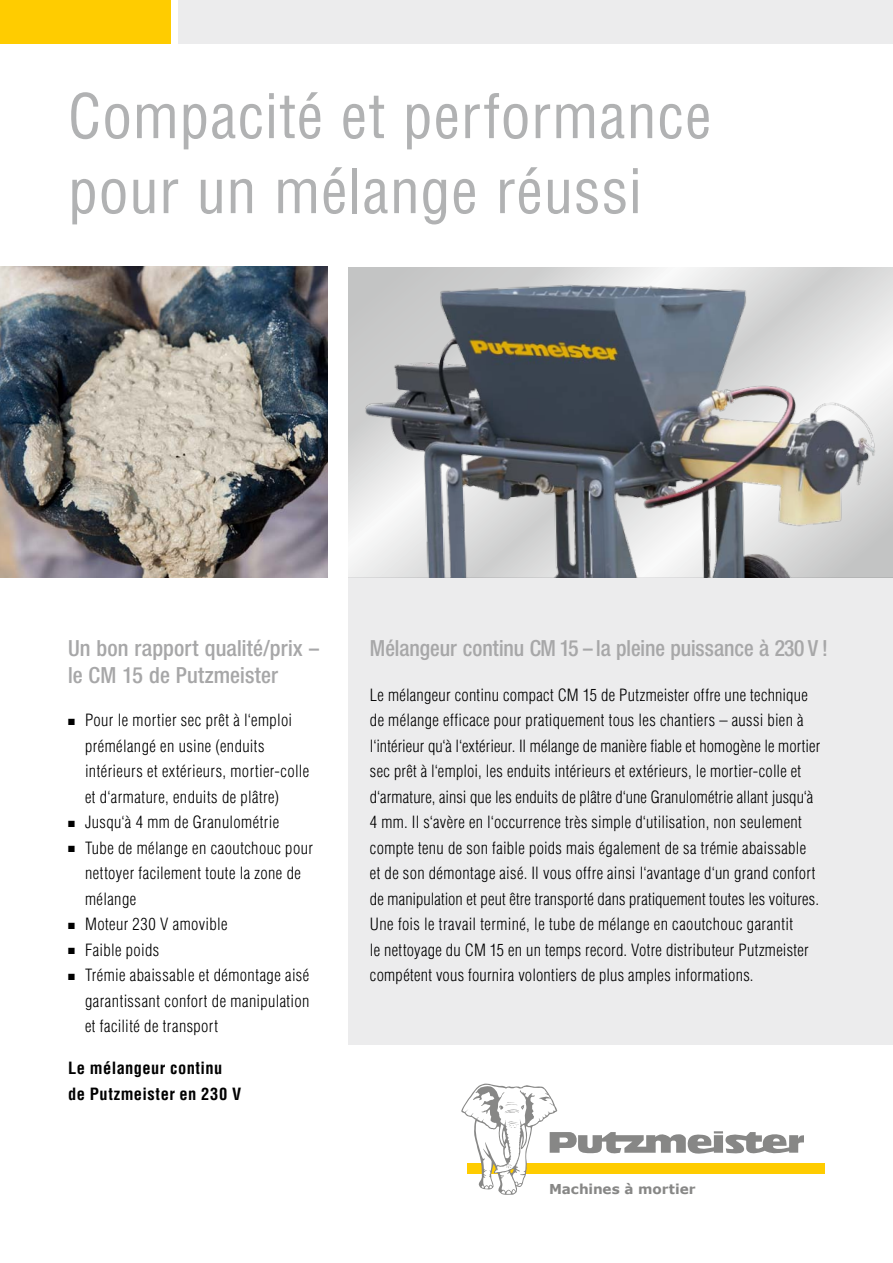
<style>
.page{position:relative;width:893px;height:1263px;background:#fff}
.page>*{position:absolute;margin:0;border:0;box-sizing:border-box;transform-origin:0 0}
.t1{font:condensed 60px/75px "Helvetica LT Std";letter-spacing:.01em;color:#b1b2b3}
.t2{font:500 22.5px/27.8px "Neue Helvetica Condensed BQ";color:#a7a7a8}
.t3{font:300 condensed 16.5px/25.5px "Helvetica LT Std";letter-spacing:.02em;color:#000}
.t4{font:700 condensed 16.5px/25.5px "Helvetica LT Std";letter-spacing:.025em;color:#000}
.t5{font:700 13.65px "Verdana";letter-spacing:-.01em;color:#878786}
</style>
<div class="page">
<div style="left:179px;top:0;width:714px;height:44px;background:#ececed"></div>
<div style="left:0;top:0;width:170px;height:44px;background:#fc0"></div>
<div style="left:349px;top:577px;width:544px;height:468px;background:#ececed"></div>
<img style="left:349px;top:267px;width:544px;height:310px">
<img style="left:0;top:267px;width:327px;height:310px">
<div style="left:467px;top:1163px;width:358px;height:10px;background:#fc0"></div>
<svg style="left:461px;top:1083px;width:343px;height:112px"></svg>
<h1 class="t1" style="left:68px;top:78px;width:645px">Compacité et performance pour un mélange réussi</h1>
<h2 class="t2" style="left:68px;top:634px;width:253px">Un bon rapport qualité/prix – le CM 15 de Putzmeister</h2>
<p class="t3" style="left:85px;top:707px;width:226px;text-indent:-17px">■ Pour le mortier sec prêt à l‘emploi prémélangé en usine (enduits intérieurs et extérieurs, mortier-colle et d‘armature, enduits de plâtre)</p>
<p class="t3" style="left:68px;top:809px;width:213px">■ Jusqu‘à 4 mm de Granulométrie</p>
<p class="t3" style="left:85px;top:835px;width:229px;text-indent:-17px">■ Tube de mélange en caoutchouc pour nettoyer facilement toute la zone de mélange</p>
<p class="t3" style="left:68px;top:911px;width:161px">■ Moteur 230 V amovible</p>
<p class="t3" style="left:68px;top:937px;width:93px">■ Faible poids</p>
<p class="t3" style="left:85px;top:962px;width:226px;text-align:justify;text-indent:-17px">■ Trémie abaissable et démontage aisé garantissant confort de manipulation et facilité de transport</p>
<p class="t4" style="left:68px;top:1055px;width:175px">Le mélangeur continu de Putzmeister en 230 V</p>
<h2 class="t2" style="left:370px;top:634px;width:459px">Mélangeur continu CM 15 – la pleine puissance à 230 V !</h2>
<p class="t3" style="left:370px;top:682px;width:452px">Le mélangeur continu compact CM 15 de Putzmeister offre une technique de mélange efficace pour pratiquement tous les chantiers – aussi bien à l‘intérieur qu‘à l‘extérieur. Il mélange de manière fiable et homogène le mortier sec prêt à l‘emploi, les enduits intérieurs et extérieurs, le mortier-colle et d‘armature, ainsi que les enduits de plâtre d‘une Granulométrie allant jusqu‘à 4 mm. Il s‘avère en l‘occurrence très simple d‘utilisation, non seulement compte tenu de son faible poids mais également de sa trémie abaissable et de son démontage aisé. Il vous offre ainsi l‘avantage d‘un grand confort de manipulation et peut être transporté dans pratiquement toutes les voitures.<br>Une fois le travail terminé, le tube de mélange en caoutchouc garantit<br>le nettoyage du CM 15 en un temps record. Votre distributeur Putzmeister compétent vous fournira volontiers de plus amples informations.</p>
<p class="t5" style="left:549px;top:1180px;width:148px">Machines à mortier</p>
</div>
